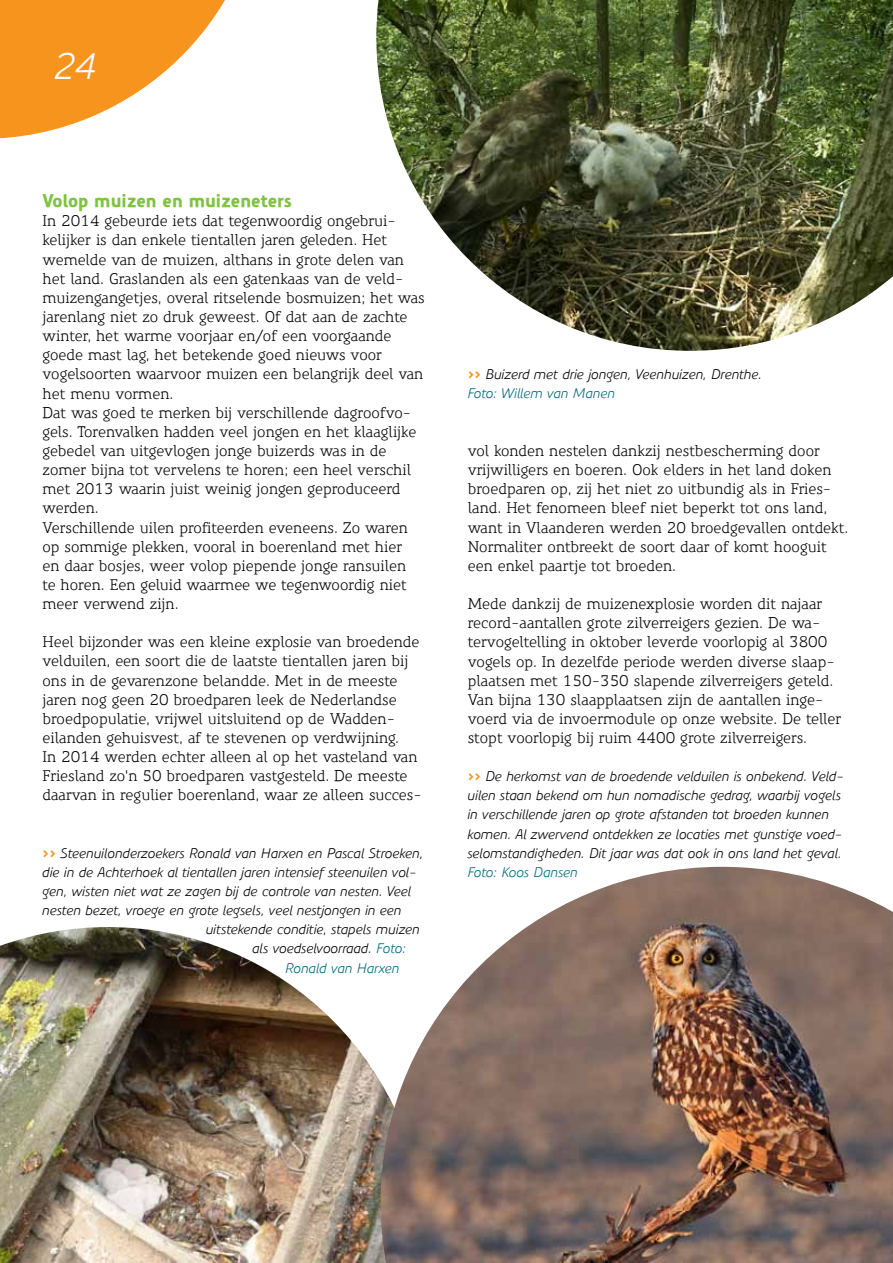
<style>
.page{position:relative;width:893px;height:1263px;background:#fff}
.page>*{position:absolute;margin:0;border:0;box-sizing:border-box;transform-origin:0 0}
.t1{font:italic 36px "Precious Sans";color:#fff}
.t2{font:900 18px "Precious Sans";color:#80c342}
.t3{font:15px/19.2px "Precious Serif";color:#000}
.t4{font:italic 13.5px/19.2px "Precious Sans";color:#000}
.t5{font:italic 13.5px "Precious Sans";color:#00677d}
.s1{font-family:"Precious Serif";font-weight:700;color:#f7941e}
.s2{color:#00677d}
</style>
<div class="page">
<svg style="left:0;top:0;width:225px;height:139px"></svg>
<img style="left:376px;top:0;width:517px;height:351px">
<img style="left:0;top:927px;width:381px;height:336px">
<img style="left:381px;top:867px;width:512px;height:396px">
<h1 class="t1" style="left:54px;top:43px;width:44px">24</h1>
<p class="t2" style="left:43px;top:189px;width:251px">Volop muizen en muizeneters</p>
<p class="t3" style="left:43px;top:211px;width:384px">In 2014 gebeurde iets dat tegenwoordig ongebrui&shy;kelijker is dan enkele tientallen jaren geleden. Het wemelde van de muizen, althans in grote delen van het land. Graslanden als een gatenkaas van de veld&shy;muizengangetjes, overal ritselende bosmuizen; het was jarenlang niet zo druk geweest. Of dat aan de zachte winter, het warme voorjaar en/of een voorgaande goede mast lag, het betekende goed nieuws voor vogelsoorten waarvoor muizen een belangrijk deel van het menu vormen.<br>Dat was goed te merken bij verschillende dagroofvo&shy;gels. Torenvalken hadden veel jongen en het klaaglijke gebedel van uitgevlogen jonge buizerds was in de zomer bijna tot vervelens te horen; een heel verschil met 2013 waarin juist weinig jongen geproduceerd werden.<br>Verschillende uilen profiteerden eveneens. Zo waren op sommige plekken, vooral in boerenland met hier<br>en daar bosjes, weer volop piepende jonge ransuilen<br>te horen. Een geluid waarmee we tegenwoordig niet meer verwend zijn.</p>
<p class="t3" style="left:43px;top:632px;width:378px">Heel bijzonder was een kleine explosie van broedende velduilen, een soort die de laatste tientallen jaren bij ons in de gevarenzone belandde. Met in de meeste jaren nog geen 20 broedparen leek de Nederlandse broedpopulatie, vrijwel uitsluitend op de Wadden&shy;eilanden gehuisvest, af te stevenen op verdwijning.<br>In 2014 werden echter alleen al op het vasteland van Friesland zo'n 50 broedparen vastgesteld. De meeste daarvan in regulier boerenland, waar ze alleen succes-</p>
<p class="t4" style="left:43px;top:843px;width:383px"><span class="s1">&gt;&gt;</span> Steenuilonderzoekers Ronald van Harxen en Pascal Stroeken,</p>
<p class="t4" style="left:43px;top:862px;width:376px">die in de Achterhoek al tientallen jaren intensief steenuilen vol-</p>
<p class="t4" style="left:43px;top:882px;width:371px">gen, wisten niet wat ze zagen bij de controle van nesten. Veel</p>
<p class="t4" style="left:43px;top:901px;width:361px">nesten bezet, vroege en grote legsels, veel nestjongen in een</p>
<p class="t4" style="left:206px;top:920px;width:216px">uitstekende conditie, stapels muizen</p>
<p class="t4" style="left:253px;top:939px;width:155px">als voedselvoorraad. <span class="s2">Foto:</span></p>
<p class="t5" style="left:286px;top:959px;width:116px">Ronald van Harxen</p>
<p class="t4" style="left:468px;top:365px;width:296px"><span class="s1">&gt;&gt;</span> Buizerd met drie jongen, Veenhuizen, Drenthe.<br><span class="s2">Foto: Willem van Manen</span></p>
<p class="t3" style="left:468px;top:441px;width:382px">vol konden nestelen dankzij nestbescherming door vrijwilligers en boeren. Ook elders in het land doken broedparen op, zij het niet zo uitbundig als in Fries&shy;land. Het fenomeen bleef niet beperkt tot ons land, want in Vlaanderen werden 20 broedgevallen ontdekt.<br>Normaliter ontbreekt de soort daar of komt hooguit een enkel paartje tot broeden.</p>
<p class="t3" style="left:468px;top:594px;width:375px">Mede dankzij de muizenexplosie worden dit najaar record-aantallen grote zilverreigers gezien. De wa&shy;tervogeltelling in oktober leverde voorlopig al 3800 vogels op. In dezelfde periode werden diverse slaap&shy;plaatsen met 150-350 slapende zilverreigers geteld.<br>Van bijna 130 slaapplaatsen zijn de aantallen inge&shy;voerd via de invoermodule op onze website. De teller stopt voorlopig bij ruim 4400 grote zilverreigers.</p>
<p class="t4" style="left:468px;top:767px;width:378px"><span class="s1">&gt;&gt;</span> De herkomst van de broedende velduilen is onbekend. Veld&shy;uilen staan bekend om hun nomadische gedrag, waarbij vogels in verschillende jaren op grote afstanden tot broeden kunnen komen. Al zwervend ontdekken ze locaties met gunstige voed&shy;selomstandigheden. Dit jaar was dat ook in ons land het geval.</p>
<p class="t5" style="left:468px;top:863px;width:112px">Foto: Koos Dansen</p>
</div>
